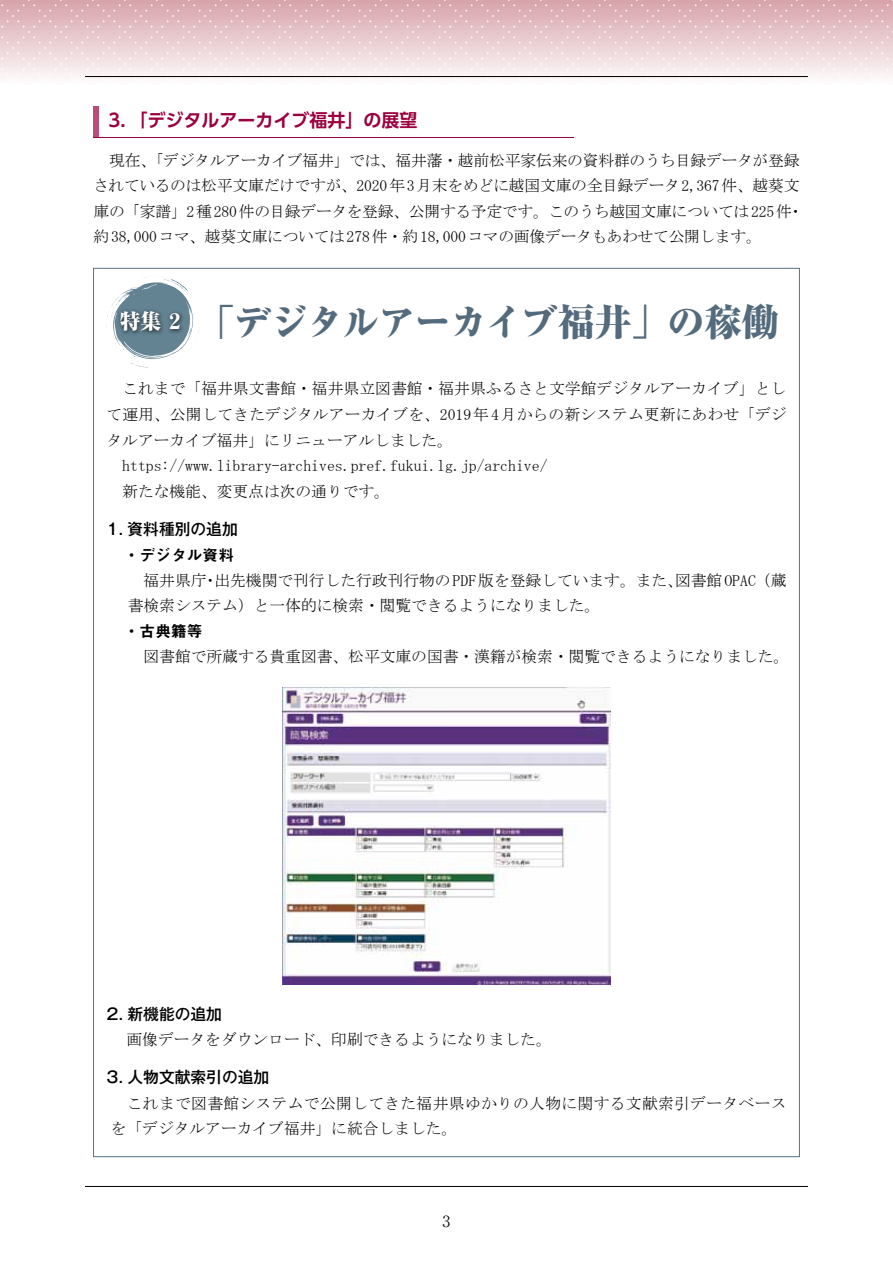
<style>
.page{position:relative;width:893px;height:1263px;background:#fff}
.page>*{position:absolute;margin:0;border:0;box-sizing:border-box;transform-origin:0 0}
.t1{font:800 expanded 37.5px "Ryumin Pr 6";letter-spacing:-.04em;color:#546b7e}
.t2{font:800 expanded 20.85px "Ryumin Pr 6";color:#fff}
.t3{font:700 18px "UD Shin Go Pr 6 De";color:#9b003f}
.t4{font:15.75px/25.5px "MS Mincho";color:#000}
.t5{font:15.75px/25.5px "MS Mincho";letter-spacing:.02em;color:#000}
.t6{font:500 15.75px "Gothic MB101 Pr 6";color:#000}
.t7{font:15.75px "Midashi Go Pro MB31";color:#000}
.t8{font:300 15.45px "Ryumin Pr 6";color:#000}
</style>
<div class="page">
<hr style="left:0;top:0;width:1px;height:132px;background:#bfbfbf">
<div style="left:0;top:0;width:893px;height:85px;background:linear-gradient(to bottom,#d8a4ac,#fefdfd)"></div>
<hr style="left:85px;top:76px;width:723px;height:1px;background:#000">
<hr style="left:85px;top:1186px;width:723px;height:1px;background:#000">
<img style="left:283px;top:687px;width:327px;height:297px">
<svg style="left:106px;top:276px;width:93px;height:92px"></svg>
<div style="left:117px;top:308px;width:68px;height:28px;background:#000;opacity:.75"></div>
<div style="left:94px;top:106px;width:5px;height:32px;background:#b94d78"></div>
<hr style="left:94px;top:138px;width:480px;height:1px;background:#9b003f">
<p class="t3" style="left:109px;top:105px;width:310px">3．「デジタルアーカイブ福井」の展望</p>
<p class="t4" style="left:93px;top:147px;width:712px">　現在、「デジタルアーカイブ福井」では、福井藩・越前松平家伝来の資料群のうち目録データが登録されているのは松平文庫だけですが、2020年 3月末をめどに越国文庫の全目録データ 2,367件、越葵文庫の「家譜」2種 280件の目録データを登録、公開する予定です。このうち越国文庫については 225件・約 38,000コマ、越葵文庫については 278件・約 18,000コマの画像データもあわせて公開します。</p>
<h2 class="t2" style="left:120px;top:304px;width:67px">特集２</h2>
<h1 class="t1" style="left:198px;top:292px;width:583px">「デジタルアーカイブ福井」の稼働</h1>
<p class="t4" style="left:107px;top:376px;width:682px">　これまで「福井県文書館・福井県立図書館・福井県ふるさと文学館デジタルアーカイブ」として運用、公開してきたデジタルアーカイブを、2019年 4月からの新システム更新にあわせ「デジタルアーカイブ福井」にリニューアルしました。　https://www.library-archives.pref.fukui.lg.jp/archive/<br>　新たな機能、変更点は次の通りです。</p>
<p class="t6" style="left:107px;top:516px;width:133px">1. 資料種別の追加</p>
<p class="t7" style="left:124px;top:542px;width:112px">・デジタル資料</p>
<p class="t4" style="left:128px;top:567px;width:660px">　福井県庁・出先機関で刊行した行政刊行物の PDF版を登録しています。また、図書館 OPAC（蔵書検索システム）と一体的に検索・閲覧できるようになりました。</p>
<p class="t7" style="left:124px;top:618px;width:80px">・古典籍等</p>
<p class="t4" style="left:128px;top:644px;width:663px">　図書館で所蔵する貴重図書、松平文庫の国書・漢籍が検索・閲覧できるようになりました。</p>
<p class="t6" style="left:107px;top:1000px;width:117px">2. 新機能の追加</p>
<p class="t4" style="left:111px;top:1026px;width:442px">　画像データをダウンロード、印刷できるようになりました。</p>
<p class="t6" style="left:107px;top:1064px;width:164px">3. 人物文献索引の追加</p>
<p class="t5" style="left:111px;top:1090px;width:677px">　これまで図書館システムで公開してきた福井県ゆかりの人物に関する文献索引データベースを「デジタルアーカイブ福井」に統合しました。</p>
<p class="t8" style="left:443px;top:1209px;width:9px">3</p>
</div>
